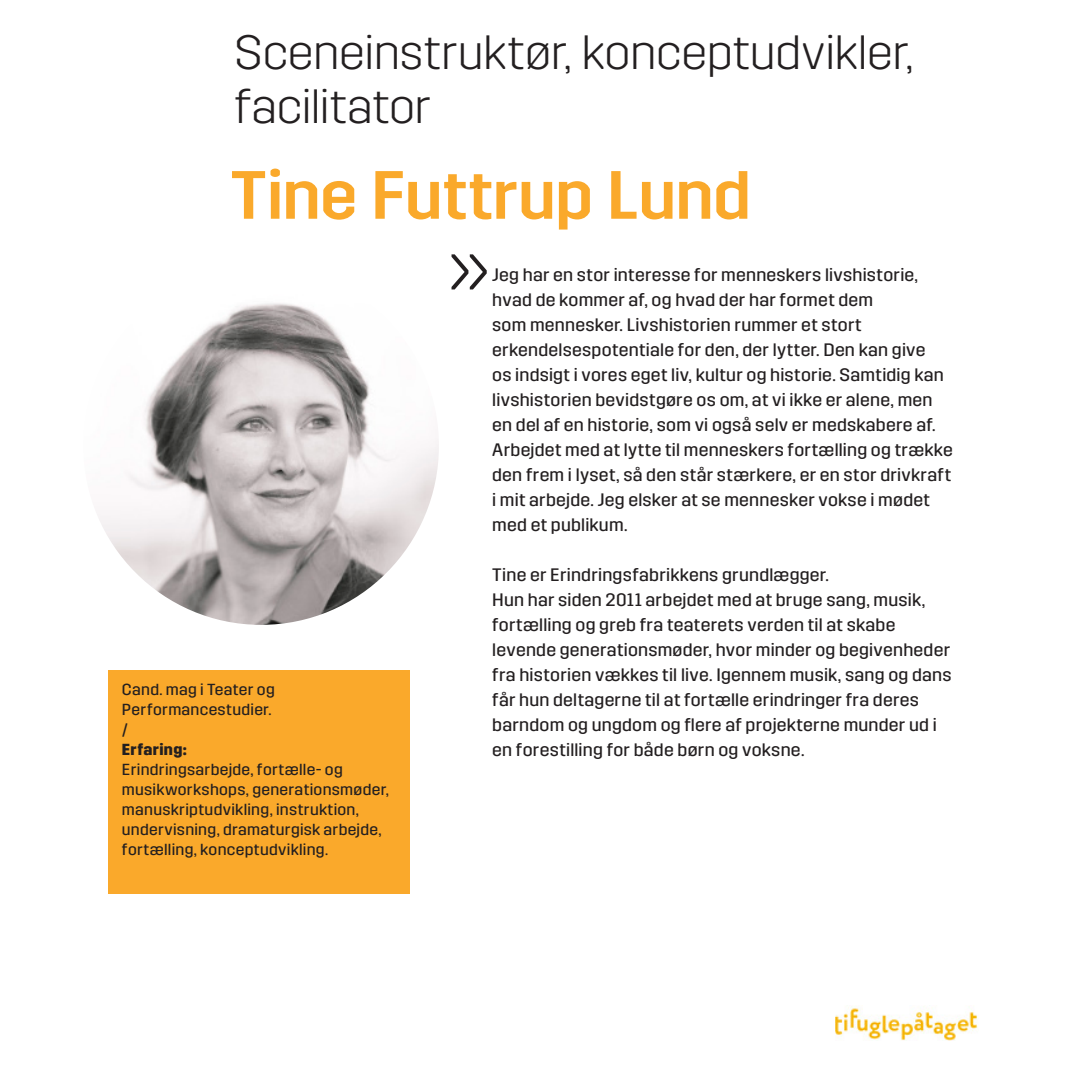
<style>
.page{position:relative;width:1078px;height:1078px;background:#fff}
.page>*{position:absolute;margin:0;border:0;box-sizing:border-box;transform-origin:0 0}
.Brød_2{font:300 73.8px "Trim";color:#231f20}
.Brød_2-2{font:500 68px "Trim";letter-spacing:-.005em;color:#faa92b}
.Brød_2-3{font:300 48px "Trim";letter-spacing:-.005em;color:#231f20}
.Brød_2-4{font:18px/25px "Trim";letter-spacing:.015em;color:#231f20}
.Brød_2-5{font:16px/20px "Trim";letter-spacing:.015em;color:#231f20}
.Brød_2-6{font:700 16px/20px "Trim";letter-spacing:.02em;color:#231f20}
.s1{font-weight:400}
</style>
<div class="page">
<img style="left:835px;top:1007px;width:143px;height:33px">
<div style="left:108px;top:670px;width:301px;height:223px;background:#faa92b"></div>
<img style="left:97px;top:303px;width:342px;height:321px">
<p class="Brød_2-3" style="left:234px;top:26px;width:680px">Sceneinstruktør, konceptudvikler,</p>
<p class="Brød_2-3" style="left:234px;top:80px;width:198px">facilitator</p>
<p class="Brød_2-2" style="left:230px;top:157px;width:522px">Tine Futtrup Lund</p>
<p class="Brød_2-5" style="left:122px;top:679px;width:154px">Cand. mag i Teater og<br>Performancestudier.</p>
<p class="Brød_2-6" style="left:122px;top:719px;width:66px"><span class="s1">/<br></span>Erfaring:</p>
<p class="Brød_2-5" style="left:122px;top:759px;width:268px">Erindringsarbejde, fortælle- og musikworkshops, generationsmøder, manuskriptudvikling, instruktion, undervisning, dramaturgisk arbejde, fortælling, konceptudvikling.</p>
<p class="Brød_2" style="left:447px;top:227px;width:44px">»</p>
<p class="Brød_2-4" style="left:492px;top:262px;width:462px">Jeg har en stor interesse for menneskers livshistorie, hvad de kommer af, og hvad der har formet dem<br>som mennesker. Livshistorien rummer et stort erkendelsespotentiale for den, der lytter. Den kan give<br>os indsigt i vores eget liv, kultur og historie. Samtidig kan livshistorien bevidstgøre os om, at vi ikke er alene, men en del af en historie, som vi også selv er medskabere af.<br>Arbejdet med at lytte til menneskers fortælling og trække den frem i lyset, så den står stærkere, er en stor drivkraft i mit arbejde. Jeg elsker at se mennesker vokse i mødet med et publikum.</p>
<p class="Brød_2-4" style="left:492px;top:562px;width:338px">Tine er Erindringsfabrikkens grundlægger.</p>
<p class="Brød_2-4" style="left:492px;top:587px;width:461px">Hun har siden 2011 arbejdet med at bruge sang, musik, fortælling og greb fra teaterets verden til at skabe levende generationsmøder, hvor minder og begivenheder fra historien vækkes til live. Igennem musik, sang og dans får hun deltagerne til at fortælle erindringer fra deres barndom og ungdom og flere af projekterne munder ud i en forestilling for både børn og voksne.</p>
</div>
